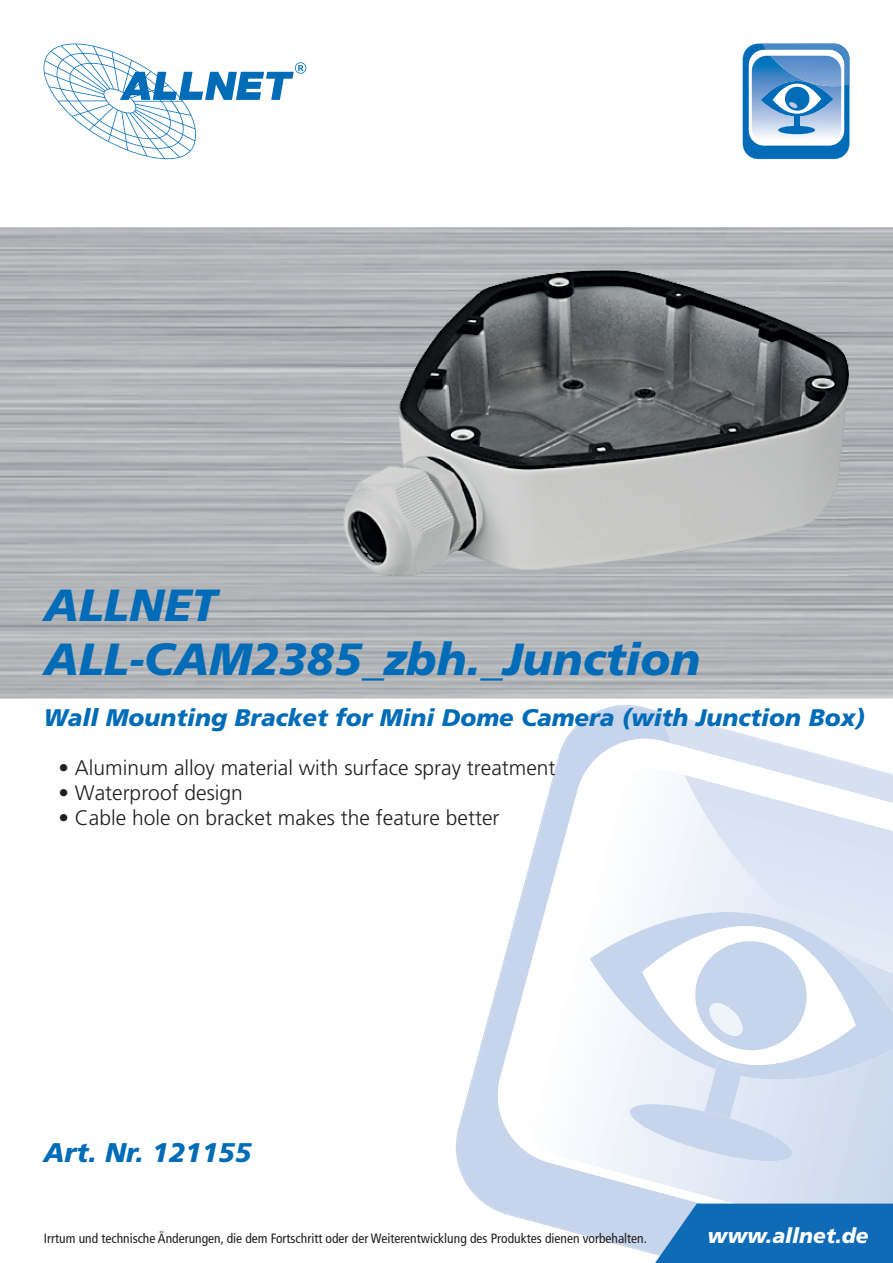
<style>
.page{position:relative;width:893px;height:1263px;background:#fff}
.page>*{position:absolute;margin:0;border:0;box-sizing:border-box;transform-origin:0 0}
.t1{font:italic 900 45px/54px "Frutiger LT Std";color:#006cb7}
.t2{font:italic 900 27px "Frutiger LT Std";color:#006cb7}
.t3{font:italic 900 24px "Frutiger LT Std";color:#006cb7}
.t4{font:300 21px "Frutiger LT Std";color:#231f20}
.t5{font:italic 900 21px "Frutiger LT Std";color:#fff}
.t6{font:condensed 13.5px "Frutiger LT Std";color:#231f20}
</style>
<div class="page">
<svg style="left:455px;top:705px;width:202px;height:550px"></svg>
<svg style="left:490px;top:739px;width:165px;height:503px"></svg>
<svg style="left:506px;top:768px;width:387px;height:462px"></svg>
<svg style="left:590px;top:912px;width:37px;height:168px;fill:#f6f8fc"></svg>
<svg style="left:627px;top:711px;width:266px;height:450px"></svg>
<svg style="left:743px;top:44px;width:106px;height:115px"></svg>
<svg style="left:43px;top:44px;width:263px;height:115px"></svg>
<svg style="left:655px;top:1203px;width:238px;height:60px;background:#2075ba"></svg>
<img style="left:343px;top:270px;width:506px;height:306px">
<h1 class="t1" style="left:44px;top:578px;width:658px">ALLNET<br>ALL-CAM2385_zbh._Junction</h1>
<p class="t3" style="left:44px;top:703px;width:822px">Wall Mounting Bracket for Mini Dome Camera (with Junction Box)</p>
<p class="t4" style="left:59px;top:756px;width:498px">• Aluminum alloy material with surface spray treatment</p>
<p class="t4" style="left:59px;top:781px;width:186px">• Waterproof design</p>
<p class="t4" style="left:59px;top:806px;width:443px">• Cable hole on bracket makes the feature better</p>
<p class="t2" style="left:44px;top:1136px;width:209px">Art. Nr. 121155</p>
<p class="t6" style="left:44px;top:1230px;width:604px">Irrtum und technische Änderungen, die dem Fortschritt oder der Weiterentwicklung des Produktes dienen vorbehalten.</p>
<p class="t5" style="left:708px;top:1223px;width:163px">www.allnet.de</p>
</div>
